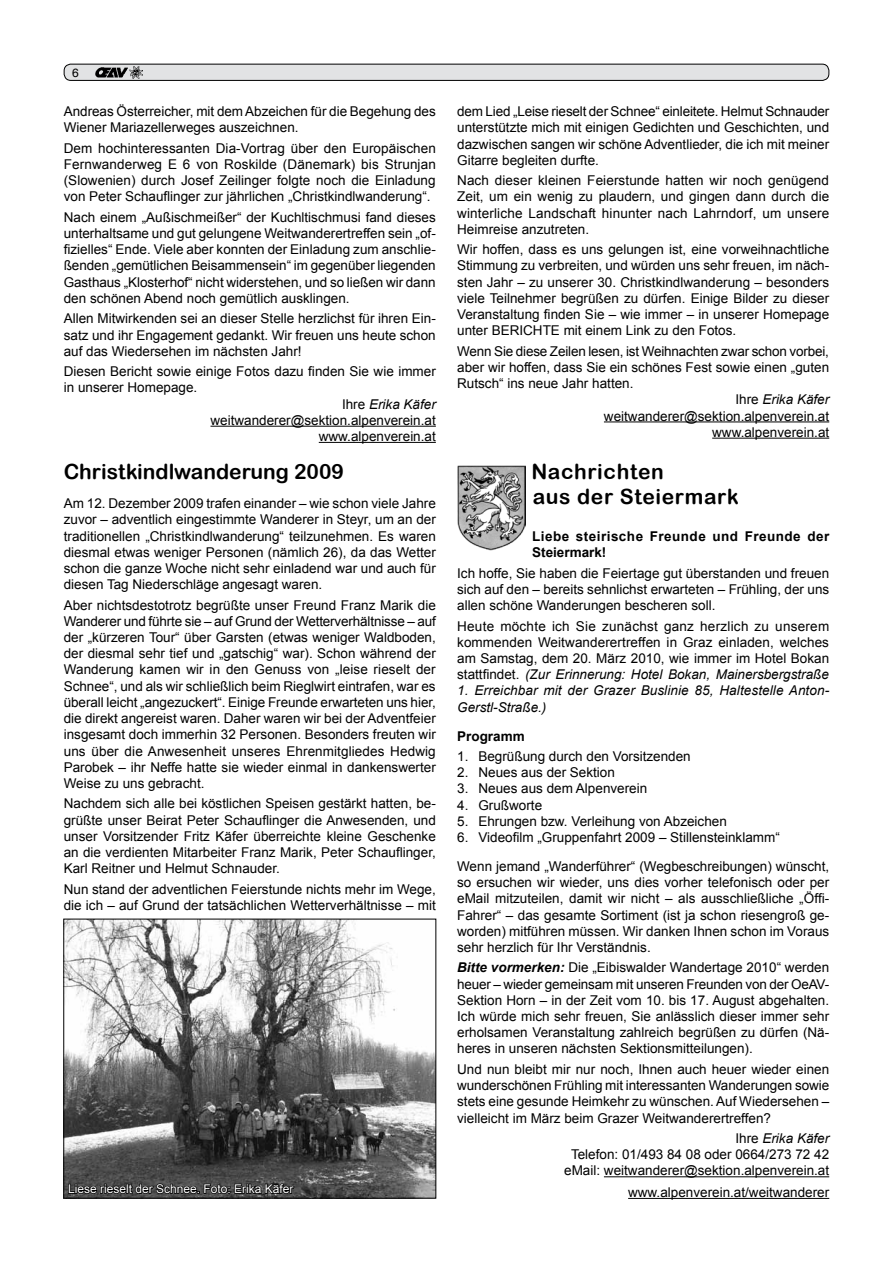
<style>
.page{position:relative;width:893px;height:1263px;background:#fff}
.page>*{position:absolute;margin:0;border:0;box-sizing:border-box;transform-origin:0 0}
.t1{font:21px/25.2px "Arial Rounded MT Bold";letter-spacing:.03em;color:#000}
.t2{font:21px "Arial Rounded MT Bold";color:#000}
.t3{font:13.5px/16.2px "Arial";color:#000;text-align:justify}
.t4{font:italic 13.5px/16.2px "Arial";letter-spacing:.01em;color:#000}
.t5{font:700 13.5px/16.2px "Arial";letter-spacing:.035em;color:#000}
.t6{font:700 13.5px "Arial";color:#000}
.t7{font:12px "Arial";color:#fff}
.t8{font:12px "Helvetica";color:#000}
.s1{font-style:normal}
.s2{font-style:italic}
.s3{font-weight:700;font-style:italic}
</style>
<div class="page">
<div style="left:64px;top:64px;width:765px;height:16px;background:#e2e3e4;border-radius:7px"></div>
<div style="left:64px;top:64px;width:765px;height:17px;border:1px solid #000;border-radius:7px"></div>
<img style="left:95px;top:67px;width:28px;height:10px">
<svg style="left:123px;top:66px;width:19px;height:13px"></svg>
<img style="left:457px;top:465px;width:68px;height:86px">
<hr style="left:210px;top:426px;width:226px;height:1px;background:#000">
<hr style="left:319px;top:442px;width:117px;height:1px;background:#000">
<hr style="left:604px;top:421px;width:225px;height:1px;background:#000">
<hr style="left:712px;top:438px;width:117px;height:1px;background:#000">
<hr style="left:604px;top:1176px;width:225px;height:1px;background:#000">
<hr style="left:628px;top:1198px;width:201px;height:1px;background:#000">
<img style="left:65px;top:921px;width:369px;height:275px">
<div style="left:63px;top:919px;width:373px;height:279px;border:1px solid #000"></div>
<svg style="left:67px;top:1182px;width:228px;height:13px;background:#292929"></svg>
<p class="t8" style="left:72px;top:65px;width:8px">6</p>
<p class="t3" style="left:64px;top:103px;width:374px">Andreas Österreicher, mit dem Abzeichen für die Begehung des<br>Wiener Mariazellerweges auszeichnen.</p>
<p class="t3" style="left:64px;top:140px;width:374px">Dem hochinteressanten Dia-Vortrag über den Europäischen Fernwanderweg E 6 von Roskilde (Dänemark) bis Strunjan (Slowenien) durch Josef Zeilinger folgte noch die Einladung von Peter Schauflinger zur jährlichen „Christkindlwanderung“.</p>
<p class="t3" style="left:64px;top:209px;width:374px">Nach einem „Außischmeißer“ der Kuchltischmusi fand dieses unterhaltsame und gut gelungene Weitwanderertreffen sein „of&shy;fizielles“ Ende. Viele aber konnten der Einladung zum anschlie&shy;ßenden „gemütlichen Beisammensein“ im gegenüber liegenden Gasthaus „Klosterhof“ nicht widerstehen, und so ließen wir dann den schönen Abend noch gemütlich ausklingen.</p>
<p class="t3" style="left:64px;top:311px;width:374px">Allen Mitwirkenden sei an dieser Stelle herzlichst für ihren Ein&shy;satz und ihr Engagement gedankt. Wir freuen uns heute schon auf das Wiedersehen im nächsten Jahr!</p>
<p class="t3" style="left:64px;top:363px;width:374px">Diesen Bericht sowie einige Fotos dazu finden Sie wie immer</p>
<p class="t3" style="left:64px;top:380px;width:133px">in unserer Homepage.</p>
<p class="t4" style="left:342px;top:396px;width:95px"><span class="s1">Ihre</span> Erika Käfer</p>
<p class="t3" style="left:210px;top:412px;width:227px">weitwanderer@sektion.alpenverein.at</p>
<p class="t3" style="left:319px;top:428px;width:119px">www.alpenverein.at</p>
<h1 class="t2" style="left:64px;top:459px;width:282px">Christkindlwanderung 2009</h1>
<p class="t3" style="left:64px;top:495px;width:374px">Am 12. Dezember 2009 trafen einander – wie schon viele Jahre zuvor – adventlich eingestimmte Wanderer in Steyr, um an der traditionellen „Christkindlwanderung“ teilzunehmen. Es waren diesmal etwas weniger Personen (nämlich 26), da das Wetter schon die ganze Woche nicht sehr einladend war und auch für diesen Tag Niederschläge angesagt waren.</p>
<p class="t3" style="left:64px;top:597px;width:374px">Aber nichtsdestotrotz begrüßte unser Freund Franz Marik die Wanderer und führte sie – auf Grund der Wetterverhältnisse – auf der „kürzeren Tour“ über Garsten (etwas weniger Waldboden, der diesmal sehr tief und „gatschig“ war). Schon während der Wanderung kamen wir in den Genuss von „leise rieselt der Schnee“, und als wir schließlich beim Rieglwirt eintrafen, war es überall leicht „angezuckert“. Einige Freunde erwarteten uns hier, die direkt angereist waren. Daher waren wir bei der Adventfeier insgesamt doch immerhin 32 Personen. Besonders freuten wir uns über die Anwesenheit unseres Ehrenmitgliedes Hedwig Parobek – ihr Neffe hatte sie wieder einmal in dankenswerter Weise zu uns gebracht.</p>
<p class="t3" style="left:64px;top:796px;width:374px">Nachdem sich alle bei köstlichen Speisen gestärkt hatten, be&shy;grüßte unser Beirat Peter Schauflinger die Anwesenden, und unser Vorsitzender Fritz Käfer überreichte kleine Geschenke an die verdienten Mitarbeiter Franz Marik, Peter Schauflinger, Karl Reitner und Helmut Schnauder.</p>
<p class="t3" style="left:64px;top:881px;width:374px">Nun stand der adventlichen Feierstunde nichts mehr im Wege, die ich – auf Grund der tatsächlichen Wetterverhältnisse – mit</p>
<p class="t7" style="left:68px;top:1181px;width:227px">Liese rieselt der Schnee. Foto: Erika Käfer</p>
<p class="t3" style="left:457px;top:103px;width:374px">dem Lied „Leise rieselt der Schnee“ einleitete. Helmut Schnauder unterstützte mich mit einigen Gedichten und Geschichten, und dazwischen sangen wir schöne Adventlieder, die ich mit meiner Gitarre begleiten durfte.</p>
<p class="t3" style="left:457px;top:172px;width:374px">Nach dieser kleinen Feierstunde hatten wir noch genügend Zeit, um ein wenig zu plaudern, und gingen dann durch die winterliche Landschaft hinunter nach Lahrndorf, um unsere Heimreise anzutreten.</p>
<p class="t3" style="left:457px;top:242px;width:374px">Wir hoffen, dass es uns gelungen ist, eine vorweihnachtliche Stimmung zu verbreiten, und würden uns sehr freuen, im näch&shy;sten Jahr – zu unserer 30. Christkindlwanderung – besonders viele Teilnehmer begrüßen zu dürfen. Einige Bilder zu dieser Veranstaltung finden Sie – wie immer – in unserer Homepage unter BERICHTE mit einem Link zu den Fotos.</p>
<p class="t3" style="left:457px;top:343px;width:373px">Wenn Sie diese Zeilen lesen, ist Weihnachten zwar schon vorbei,</p>
<p class="t3" style="left:457px;top:359px;width:374px">aber wir hoffen, dass Sie ein schönes Fest sowie einen „guten</p>
<p class="t3" style="left:457px;top:375px;width:175px">Rutsch“ ins neue Jahr hatten.</p>
<p class="t4" style="left:735px;top:392px;width:95px"><span class="s1">Ihre</span> Erika Käfer</p>
<p class="t3" style="left:604px;top:408px;width:227px">weitwanderer@sektion.alpenverein.at</p>
<p class="t3" style="left:712px;top:424px;width:119px">www.alpenverein.at</p>
<h1 class="t1" style="left:531px;top:459px;width:209px">Nachrichten<br>aus der Steiermark</h1>
<p class="t5" style="left:532px;top:529px;width:299px">Liebe steirische Freunde und Freunde der<br>Steiermark!</p>
<p class="t3" style="left:457px;top:565px;width:374px">Ich hoffe, Sie haben die Feiertage gut überstanden und freuen sich auf den – bereits sehnlichst erwarteten – Frühling, der uns allen schöne Wanderungen bescheren soll.</p>
<p class="t3" style="left:457px;top:618px;width:374px">Heute möchte ich Sie zunächst ganz herzlich zu unserem kommenden Weitwanderertreffen in Graz einladen, welches am Samstag, dem 20. März 2010, wie immer im Hotel Bokan stattfindet. <span class="s2">(Zur Erinnerung: Hotel Bokan, Mainersbergstraße</span></p>
<p class="t4" style="left:457px;top:683px;width:374px">1. Erreichbar mit der Grazer Buslinie 85, Haltestelle Anton-<br>Gerstl-Straße.)</p>
<p class="t6" style="left:457px;top:727px;width:69px">Programm</p>
<p class="t3" style="left:457px;top:748px;width:235px">1. Begrüßung durch den Vorsitzenden</p>
<p class="t3" style="left:457px;top:764px;width:159px">2. Neues aus der Sektion</p>
<p class="t3" style="left:457px;top:781px;width:192px">3. Neues aus dem Alpenverein</p>
<p class="t3" style="left:457px;top:797px;width:87px">4. Grußworte</p>
<p class="t3" style="left:457px;top:813px;width:271px">5. Ehrungen bzw. Verleihung von Abzeichen</p>
<p class="t3" style="left:457px;top:823px;width:374px;line-height:29px">6. Videofilm „Gruppenfahrt 2009 – Stillensteinklamm“<br>Wenn jemand „Wanderführer“ (Wegbeschreibungen) wünscht,</p>
<p class="t3" style="left:457px;top:874px;width:374px">so ersuchen wir wieder, uns dies vorher telefonisch oder per eMail mitzuteilen, damit wir nicht – als ausschließliche „Öffi-Fahrer“ – das gesamte Sortiment (ist ja schon riesengroß ge&shy;worden) mitführen müssen. Wir danken Ihnen schon im Voraus sehr herzlich für Ihr Verständnis.</p>
<p class="t3" style="left:457px;top:960px;width:374px;text-align:left"><span class="s3">Bitte vormerken:</span> Die „Eibiswalder Wandertage 2010“ werden heuer – wieder gemeinsam mit unseren Freunden von der OeAV-Sektion Horn – in der Zeit vom 10. bis 17. August abgehalten.<br>Ich würde mich sehr freuen, Sie anlässlich dieser immer sehr erholsamen Veranstaltung zahlreich begrüßen zu dürfen (Nä&shy;heres in unseren nächsten Sektionsmitteilungen).</p>
<p class="t3" style="left:457px;top:1061px;width:374px">Und nun bleibt mir nur noch, Ihnen auch heuer wieder einen wunderschönen Frühling mit interessanten Wanderungen sowie stets eine gesunde Heimkehr zu wünschen. Auf Wiedersehen – vielleicht im März beim Grazer Weitwanderertreffen?</p>
<p class="t3" style="left:564px;top:1130px;width:267px;text-align:right">Ihre <span class="s2">Erika Käfer<br></span>Telefon: 01/493 84 08 oder 0664/273 72 42 eMail: weitwanderer@sektion.alpenverein.at</p>
<p class="t3" style="left:628px;top:1184px;width:203px">www.alpenverein.at/weitwanderer</p>
</div>
